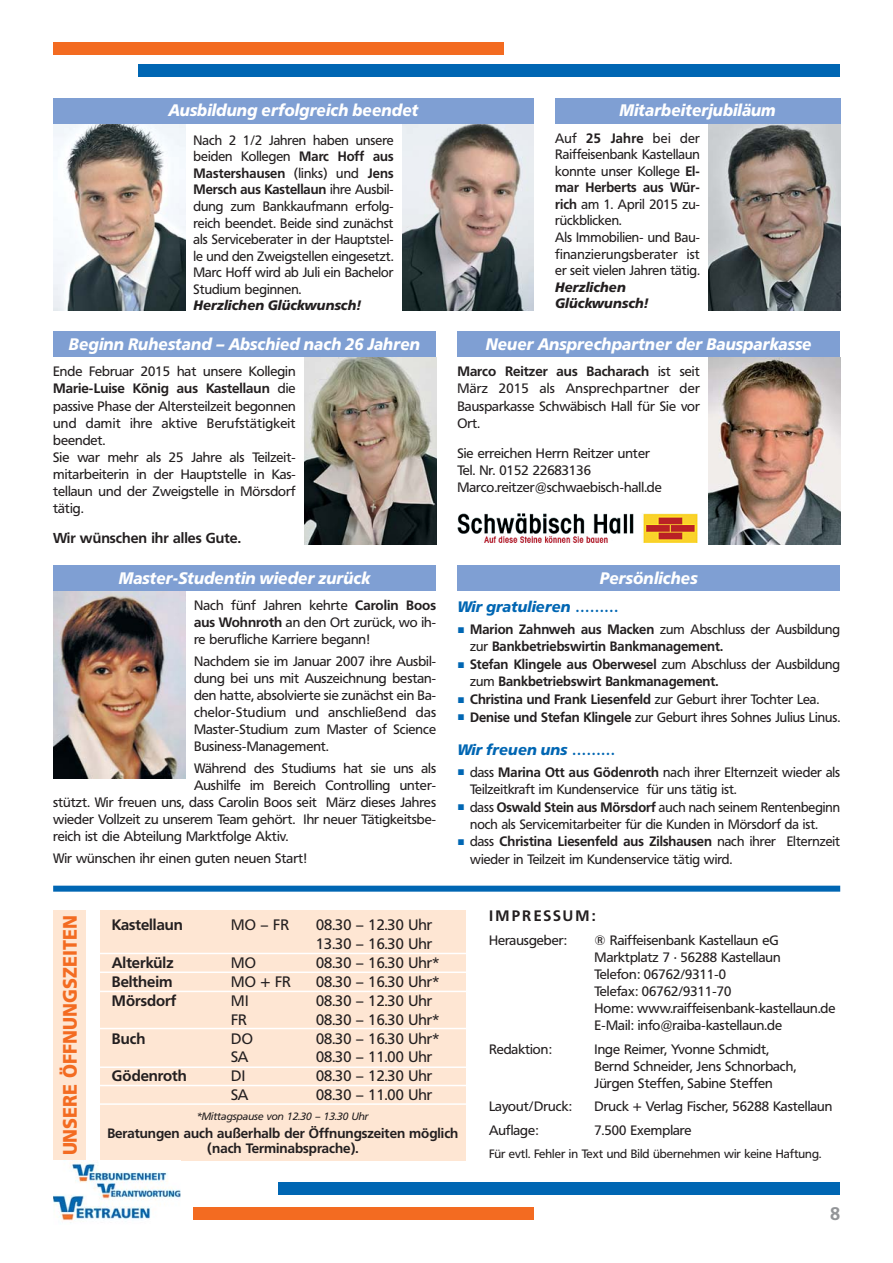
<style>
.page{position:relative;width:893px;height:1263px;background:#fff}
.page>*{position:absolute;margin:0;border:0;box-sizing:border-box;transform-origin:0 0}
.t1{font:900 19.5px "Frutiger";color:#f36b21;scale:.92 1}
.t2{font:700 18px "Frutiger BSK";color:#939598}
.t3{font:italic 900 16.5px "Frutiger BSK";color:#fff;scale:.92 1}
.t4{font:15px/18.9px "Frutiger BSK";color:#231f20}
.t5{font:700 15px "Frutiger BSK";color:#231f20}
.t6{font:italic 900 15px "Frutiger BSK";color:#0066b3}
.t7{font:700 15px "Frutiger BSK";letter-spacing:.145em;color:#231f20}
.t8{font:700 14.25px "Frutiger BSK";color:#231f20}
.t9{font:13.5px/17.1px "Frutiger BSK";color:#231f20}
.t10{font:700 13.5px/17.5px "Frutiger BSK";color:#231f20}
.t11{font:italic 900 13.5px/16.6px "Frutiger BSK";color:#231f20}
.t12{font:12px "Frutiger BSK";color:#231f20}
.t13{font:italic 10.5px "Frutiger BSK";color:#231f20}
.s1{font-weight:700}
.s2{font-weight:400}
</style>
<div class="page">
<div style="left:100px;top:910px;width:366px;height:251px;background:#fee6d3"></div>
<hr style="left:95px;top:953px;width:374px;height:1px;background:#fff">
<hr style="left:96px;top:972px;width:374px;height:1px;background:#fff">
<hr style="left:96px;top:991px;width:374px;height:1px;background:#fff">
<hr style="left:96px;top:1066px;width:374px;height:2px;background:#fff">
<hr style="left:96px;top:1085px;width:374px;height:1px;background:#fff">
<hr style="left:96px;top:1103px;width:374px;height:2px;background:#fff">
<hr style="left:96px;top:1028px;width:374px;height:1px;background:#fff">
<div style="left:53px;top:910px;width:33px;height:251px;background:#fee6d3"></div>
<img style="left:53px;top:123px;width:132px;height:187px">
<img style="left:402px;top:123px;width:132px;height:187px">
<img style="left:708px;top:123px;width:132px;height:187px">
<div style="left:193px;top:1208px;width:341px;height:12px;background:#f36b21"></div>
<div style="left:279px;top:1182px;width:561px;height:13px;background:#0066b3"></div>
<img style="left:53px;top:1161px;width:128px;height:60px">
<div style="left:53px;top:43px;width:451px;height:12px;background:#f36b21"></div>
<div style="left:138px;top:64px;width:702px;height:13px;background:#0066b3"></div>
<div style="left:53px;top:98px;width:481px;height:25px;background:#7f9fd3"></div>
<div style="left:555px;top:98px;width:285px;height:25px;background:#7f9fd3"></div>
<img style="left:304px;top:357px;width:132px;height:187px">
<div style="left:53px;top:332px;width:383px;height:25px;background:#7f9fd3"></div>
<img style="left:708px;top:357px;width:132px;height:187px">
<div style="left:457px;top:332px;width:383px;height:25px;background:#7f9fd3"></div>
<img style="left:457px;top:513px;width:240px;height:30px">
<img style="left:53px;top:591px;width:132px;height:187px">
<div style="left:53px;top:566px;width:383px;height:25px;background:#7f9fd3"></div>
<div style="left:457px;top:566px;width:383px;height:25px;background:#7f9fd3"></div>
<div style="left:53px;top:886px;width:787px;height:6px;background:#0066b3"></div>
<p class="t3" style="left:168px;top:104px;width:273px">Ausbildung erfolgreich beendet</p>
<p class="t3" style="left:619px;top:104px;width:171px">Mitarbeiterjubiläum</p>
<p class="t9" style="left:193px;top:133px;width:201px;line-height:16.6px;text-align:justify">Nach 2 1/2 Jahren haben unsere beiden Kollegen <span class="s1">Marc Hoff aus Mastershausen</span> (links) und <span class="s1">Jens Mersch aus Kastellaun</span> ihre Ausbil&shy;dung zum Bankkaufmann erfolg&shy;reich beendet. Beide sind zunächst als Serviceberater in der Hauptstel&shy;le und den Zweig stellen eingesetzt.<br>Marc Hoff wird ab Juli ein Bachelor Studium beginnen.</p>
<p class="t11" style="left:193px;top:299px;width:168px">Herzlichen Glückwunsch!</p>
<p class="t3" style="left:69px;top:338px;width:383px">Beginn Ruhestand – Abschied nach 26 Jahren</p>
<p class="t9" style="left:53px;top:364px;width:244px">Ende Februar 2015 hat unsere Kollegin<br><span class="s1">Marie-Luise König aus Kastellaun</span> die passive Phase der Altersteilzeit begonnen und damit ihre aktive Berufstätigkeit beendet.<br>Sie war mehr als 25 Jahre als Teilzeit - mitarbeiterin in der Hauptstelle in Kas - tellaun und der Zweigstelle in Mörsdorf tätig.</p>
<p class="t8" style="left:53px;top:532px;width:189px">Wir wünschen ihr alles Gute.</p>
<p class="t3" style="left:119px;top:572px;width:275px">Master-Studentin wieder zurück</p>
<p class="t9" style="left:194px;top:598px;width:243px;text-align:justify">Nach fünf Jahren kehrte <span class="s1">Carolin Boos aus Wohnroth</span> an den Ort zurück, wo ih&shy;re berufliche Karriere begann!</p>
<p class="t9" style="left:194px;top:654px;width:243px;text-align:justify">Nachdem sie im Januar 2007 ihre Ausbil&shy;dung bei uns mit Auszeichnung bestan&shy;den hatte, absolvierte sie zunächst ein Ba&shy;chelor-Studium und anschließend das Master-Studium zum Master of Science Business-Management.</p>
<p class="t9" style="left:194px;top:761px;width:243px">Während des Studiums hat sie uns als</p>
<p class="t9" style="left:194px;top:778px;width:243px">Aushilfe im Bereich Controlling unter-</p>
<p class="t9" style="left:53px;top:795px;width:384px">stützt. Wir freuen uns, dass Carolin Boos seit März dieses Jahres</p>
<p class="t9" style="left:53px;top:812px;width:384px">wieder Vollzeit zu unserem Team gehört. Ihr neuer Tätigkeitsbe-</p>
<p class="t9" style="left:53px;top:829px;width:236px">reich ist die Abteilung Marktfolge Aktiv.</p>
<p class="t9" style="left:53px;top:851px;width:255px">Wir wünschen ihr einen guten neuen Start!</p>
<p class="t9" style="left:555px;top:131px;width:146px;line-height:16.6px">Auf <span class="s1">25 Jahre</span> bei der<br>Raiffeisenbank Kastellaun konn te unser Kollege <span class="s1">El&shy;mar Herberts aus Wür&shy;rich</span> am 1. April 2015 zu&shy;rückblicken.<br>Als Immobilien- und Bau&shy;finanzierungsberater ist er seit vielen Jahren tätig.</p>
<p class="t11" style="left:555px;top:280px;width:94px">Herzlichen<br>Glückwunsch!</p>
<p class="t3" style="left:486px;top:338px;width:356px">Neuer Ansprechpartner der Bausparkasse</p>
<p class="t9" style="left:457px;top:364px;width:244px;text-align:justify"><span class="s1">Marco Reitzer aus Bacharach</span> ist seit März 2015 als Ansprechpartner der Bausparkasse Schwäbisch Hall für Sie vor Ort.</p>
<p class="t9" style="left:457px;top:446px;width:206px">Sie erreichen Herrn Reitzer unter<br>Tel. Nr. 0152 22683136<br>Marco.reitzer@schwaebisch-hall.de</p>
<p class="t3" style="left:600px;top:572px;width:108px">Persönliches</p>
<p class="t6" style="left:457px;top:600px;width:162px">Wir gratulieren ………</p>
<p class="t10" style="left:470px;top:622px;width:371px">Marion Zahnweh aus Macken <span class="s2">zum Abschluss der Ausbildung zur</span> Bankbetriebswirtin Bankmanagement.<br>Stefan Klingele aus Oberwesel <span class="s2">zum Abschluss der Ausbildung zum</span> Bankbetriebswirt Bankmanagement.<br>Christina und Frank Liesenfeld <span class="s2">zur Geburt ihrer Tochter Lea.<br></span>Denise und Stefan Klingele <span class="s2">zur Geburt ihres Sohnes Julius Linus.</span></p>
<p class="t6" style="left:457px;top:744px;width:159px">Wir freuen uns ………</p>
<p class="t9" style="left:470px;top:764px;width:371px">dass <span class="s1">Marina Ott aus Gödenroth</span> nach ihrer Elternzeit wieder als Teilzeitkraft im Kundenservice für uns tätig ist.<br>dass <span class="s1">Oswald Stein aus Mörsdorf</span> auch nach seinem Rentenbeginn noch als Servicemitarbeiter für die Kunden in Mörsdorf da ist. dass <span class="s1">Christina Liesenfeld aus Zilshausen</span> nach ihrer Elternzeit wieder in Teilzeit im Kundenservice tätig wird.</p>
<h1 class="t1" style="left:62px;top:1155px;width:263px;rotate:-90deg">UNSERE ÖFFNUNGSZEITEN</h1>
<p class="t5" style="left:112px;top:919px;width:72px">Kastellaun</p>
<p class="t4" style="left:231px;top:917px;width:60px">MO – FR</p>
<p class="t4" style="left:316px;top:917px;width:117px">08.30 – 12.30 Uhr<br>13.30 – 16.30 Uhr</p>
<p class="t5" style="left:112px;top:956px;width:63px">Alterkülz</p>
<p class="t4" style="left:231px;top:954px;width:27px">MO</p>
<p class="t4" style="left:316px;top:954px;width:125px">08.30 – 16.30 Uhr*</p>
<p class="t5" style="left:112px;top:975px;width:62px">Beltheim</p>
<p class="t4" style="left:231px;top:973px;width:62px">MO + FR</p>
<p class="t4" style="left:316px;top:973px;width:125px">08.30 – 16.30 Uhr*</p>
<p class="t5" style="left:112px;top:994px;width:66px">Mörsdorf</p>
<p class="t4" style="left:231px;top:992px;width:19px">MI</p>
<p class="t4" style="left:316px;top:992px;width:117px">08.30 – 12.30 Uhr</p>
<p class="t4" style="left:231px;top:1011px;width:18px">FR</p>
<p class="t4" style="left:316px;top:1011px;width:125px">08.30 – 16.30 Uhr*</p>
<p class="t5" style="left:112px;top:1032px;width:35px">Buch</p>
<p class="t4" style="left:231px;top:1030px;width:23px">DO</p>
<p class="t4" style="left:316px;top:1030px;width:125px">08.30 – 16.30 Uhr*</p>
<p class="t4" style="left:231px;top:1049px;width:19px">SA</p>
<p class="t4" style="left:316px;top:1049px;width:117px">08.30 – 11.00 Uhr</p>
<p class="t5" style="left:112px;top:1070px;width:76px">Gödenroth</p>
<p class="t4" style="left:231px;top:1068px;width:16px">DI</p>
<p class="t4" style="left:316px;top:1068px;width:117px">08.30 – 12.30 Uhr</p>
<p class="t4" style="left:231px;top:1087px;width:19px">SA</p>
<p class="t4" style="left:316px;top:1087px;width:117px">08.30 – 11.00 Uhr</p>
<p class="t13" style="left:197px;top:1112px;width:173px">*Mittagspause von 12.30 – 13.30 Uhr</p>
<p class="t10" style="left:107px;top:1125px;width:352px">Beratungen auch außerhalb der Öffnungszeiten möglich</p>
<p class="t10" style="left:207px;top:1141px;width:153px">(nach Terminabsprache).</p>
<p class="t7" style="left:489px;top:910px;width:108px">IMPRESSUM:</p>
<p class="t9" style="left:489px;top:933px;width:79px">Herausgeber:</p>
<p class="t9" style="left:594px;top:933px;width:242px">® Raiffeisenbank Kastellaun eG<br>Marktplatz 7 · 56288 Kastellaun<br>Telefon: 06762/9311-0<br>Telefax: 06762/9311-70<br>Home: www.raiffeisenbank-kastellaun.de<br>E-Mail: info@raiba-kastellaun.de</p>
<p class="t9" style="left:489px;top:1042px;width:64px">Redaktion:</p>
<p class="t9" style="left:594px;top:1042px;width:203px">Inge Reimer, Yvonne Schmidt,<br>Bernd Schneider, Jens Schnorbach,<br>Jürgen Steffen, Sabine Steffen</p>
<p class="t9" style="left:489px;top:1099px;width:84px">Layout/Druck:</p>
<p class="t9" style="left:594px;top:1099px;width:239px">Druck + Verlag Fischer, 56288 Kastellaun</p>
<p class="t9" style="left:489px;top:1122px;width:51px">Auflage:</p>
<p class="t9" style="left:594px;top:1122px;width:98px">7.500 Exemplare</p>
<p class="t12" style="left:489px;top:1149px;width:334px">Für evtl. Fehler in Text und Bild übernehmen wir keine Haftung.</p>
<h2 class="t2" style="left:830px;top:1207px;width:12px">8</h2>
</div>
